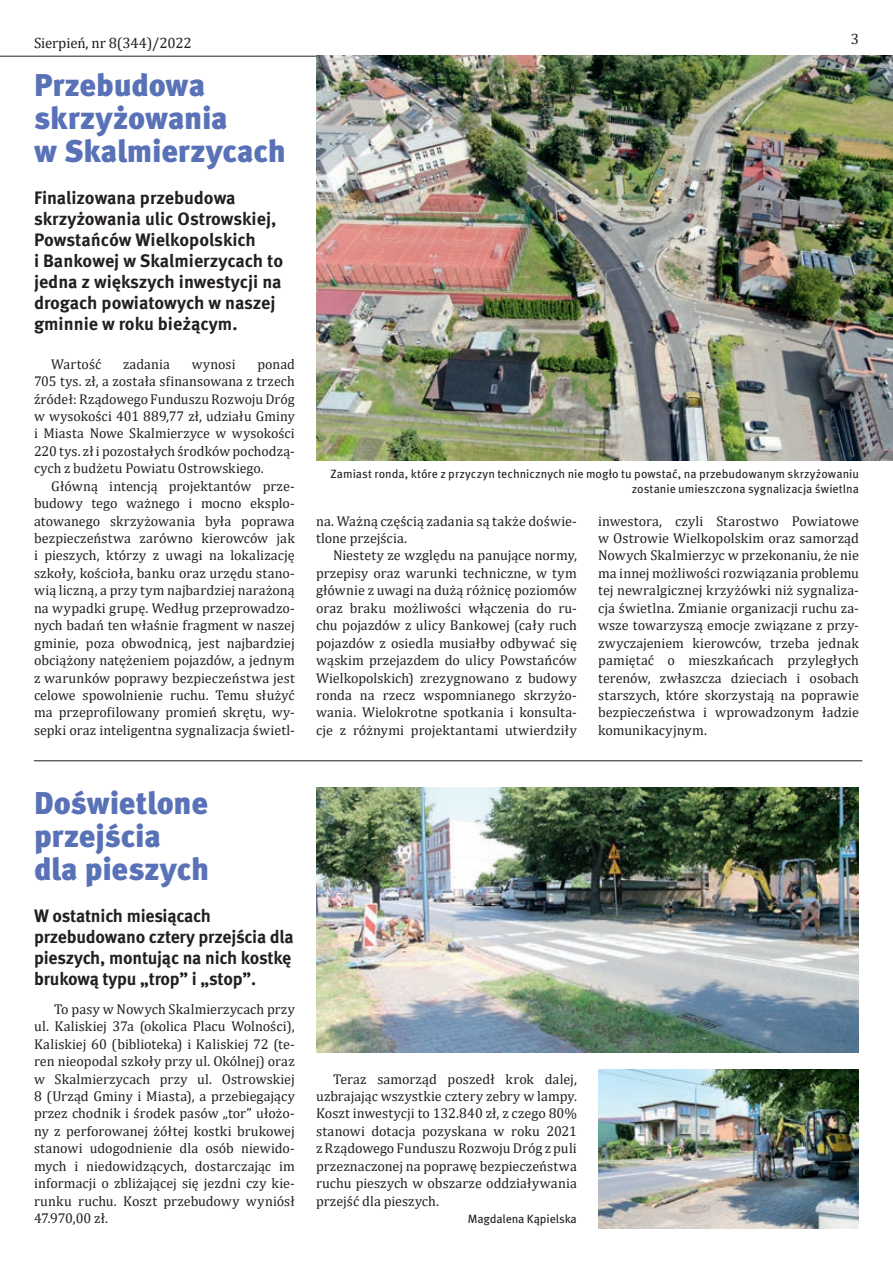
<style>
.page{position:relative;width:893px;height:1263px;background:#fff}
.page>*{position:absolute;margin:0;border:0;box-sizing:border-box;transform-origin:0 0}
.t1{font:900 31.5px/33px "Meta Pro";letter-spacing:-.01em;color:#5971b7}
.t2{font:700 18px/21px "Meta Pro";letter-spacing:-.01em;color:#231f20}
.t3{font:15px "Cambria";letter-spacing:-.01em;color:#231f20}
.t4{font:14.25px/17.4px "Cambria";letter-spacing:.005em;color:#231f20;text-align:justify}
.t5{font:12px/14.4px "Meta Pro";color:#231f20;text-align:right}
</style>
<div class="page">
<hr style="left:0;top:56px;width:893px;height:1px;background:#231f20">
<img style="left:316px;top:56px;width:577px;height:405px">
<img style="left:316px;top:787px;width:543px;height:265px">
<img style="left:598px;top:1070px;width:261px;height:159px">
<hr style="left:34px;top:760px;width:828px;height:1px;background:#231f20">
<p class="t3" style="left:34px;top:34px;width:159px">Sierpień, nr 8(344)/2022</p>
<p class="t3" style="left:851px;top:30px;width:10px">3</p>
<h1 class="t1" style="left:34px;top:70px;width:253px">Przebudowa skrzyżowania<br>w Skalmierzycach</h1>
<p class="t2" style="left:34px;top:188px;width:251px">Finalizowana przebudowa skrzyżowania ulic Ostrowskiej,<br>Powstańców Wielkopolskich<br>i Bankowej w Skalmierzycach to jedna z większych inwestycji na drogach powiatowych w naszej gminnie w roku bieżącym.</p>
<p class="t4" style="left:51px;top:355px;width:52px">Wartość</p>
<p class="t4" style="left:123px;top:355px;width:48px">zadania</p>
<p class="t4" style="left:192px;top:355px;width:45px">wynosi</p>
<p class="t4" style="left:34px;top:355px;width:262px;text-indent:223px">ponad 705 tys. zł, a została sfinansowana z trzech źródeł: Rządowego Funduszu Rozwoju Dróg w wysokości 401 889,77 zł, udziału Gminy i Miasta Nowe Skalmierzyce w wysokości 220 tys. zł i pozostałych środków pochodzą&shy;cych z budżetu Powiatu Ostrowskiego.</p>
<p class="t4" style="left:34px;top:477px;width:262px;text-indent:17px">Główną intencją projektantów prze&shy;budowy tego ważnego i mocno eksplo&shy;atowanego skrzyżowania była poprawa bezpieczeństwa zarówno kierowców jak i pieszych, którzy z uwagi na lokalizację szkoły, kościoła, banku oraz urzędu stano&shy;wią liczną, a przy tym najbardziej narażoną na wypadki grupę. Według przeprowadzo&shy;nych badań ten właśnie fragment w naszej gminie, poza obwodnicą, jest najbardziej obciążony natężeniem pojazdów, a jednym z warunków poprawy bezpieczeństwa jest celowe spowolnienie ruchu. Temu służyć ma przeprofilowany promień skrętu, wy&shy;sepki oraz inteligentna sygnalizacja świetl-</p>
<h1 class="t1" style="left:34px;top:787px;width:177px">Doświetlone przejścia dla pieszych</h1>
<p class="t2" style="left:34px;top:906px;width:261px">W ostatnich miesiącach przebudowano cztery przejścia dla pieszych, montując na nich kostkę brukową typu „trop” i „stop”.</p>
<p class="t4" style="left:34px;top:1000px;width:262px;text-indent:20px">To pasy w Nowych Skalmierzycach przy ul. Kaliskiej 37a (okolica Placu Wolności), Kaliskiej 60 (biblioteka) i Kaliskiej 72 (te&shy;ren nieopodal szkoły przy ul. Okólnej) oraz w Skalmierzycach przy ul. Ostrowskiej 8 (Urząd Gminy i Miasta), a przebiegający przez chodnik i środek pasów „tor” ułożo&shy;ny z perforowanej żółtej kostki brukowej stanowi udogodnienie dla osób niewido&shy;mych i niedowidzących, dostarczając im informacji o zbliżającej się jezdni czy kie&shy;runku ruchu. Koszt przebudowy wyniósł 47.970,00 zł.</p>
<p class="t5" style="left:330px;top:467px;width:530px">Zamiast ronda, które z przyczyn technicznych nie mogło tu powstać, na przebudowanym skrzyżowaniu zostanie umieszczona sygnalizacja świetlna</p>
<p class="t4" style="left:316px;top:512px;width:262px">na. Ważną częścią zadania są także doświe&shy;tlone przejścia.</p>
<p class="t4" style="left:316px;top:547px;width:262px;text-indent:17px">Niestety ze względu na panujące normy, przepisy oraz warunki techniczne, w tym głównie z uwagi na dużą różnicę poziomów oraz braku możliwości włączenia do ru&shy;chu pojazdów z ulicy Bankowej (cały ruch pojazdów z osiedla musiałby odbywać się wąskim przejazdem do ulicy Powstańców Wielkopolskich) zrezygnowano z budowy ronda na rzecz wspomnianego skrzyżo&shy;wania. Wielokrotne spotkania i konsulta&shy;cje z różnymi projektantami utwierdziły</p>
<p class="t4" style="left:598px;top:512px;width:262px">inwestora, czyli Starostwo Powiatowe w Ostrowie Wielkopolskim oraz samorząd Nowych Skalmierzyc w przekonaniu, że nie ma innej możliwości rozwiązania problemu tej newralgicznej krzyżówki niż sygnaliza&shy;cja świetlna. Zmianie organizacji ruchu za&shy;wsze towarzyszą emocje związane z przy&shy;zwyczajeniem kierowców, trzeba jednak pamiętać o mieszkańcach przyległych terenów, zwłaszcza dzieciach i osobach starszych, które skorzystają na poprawie bezpieczeństwa i wprowadzonym ładzie komunikacyjnym.</p>
<p class="t4" style="left:316px;top:1070px;width:262px;text-indent:17px">Teraz samorząd poszedł krok dalej, uzbrajając wszystkie cztery zebry w lampy.<br>Koszt inwestycji to 132.840 zł, z czego 80% stanowi dotacja pozyskana w roku 2021 z Rządowego Funduszu Rozwoju Dróg z puli przeznaczonej na poprawę bezpieczeństwa ruchu pieszych w obszarze oddziaływania przejść dla pieszych.</p>
<p class="t5" style="left:468px;top:1212px;width:111px">Magdalena Kąpielska</p>
</div>
